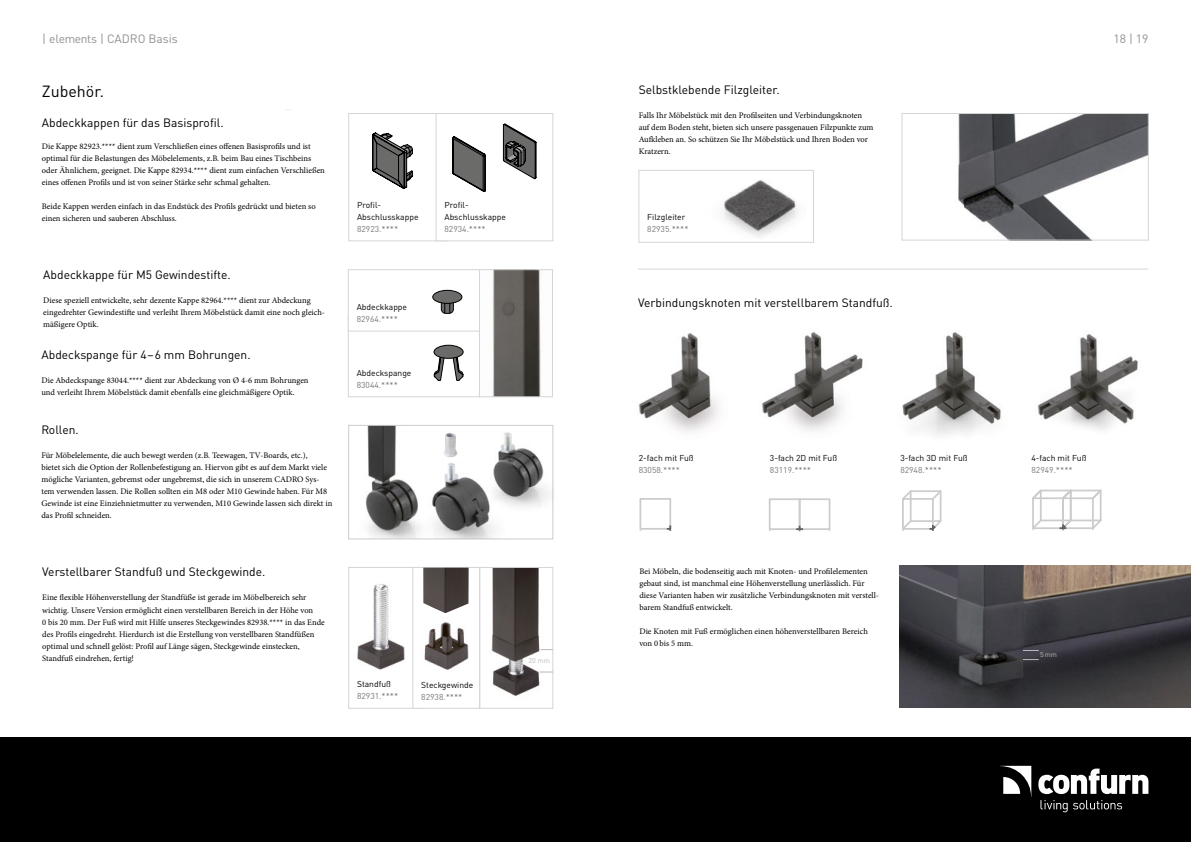
<style>
.page{position:relative;width:1191px;height:842px;background:#fff}
.page>*{position:absolute;margin:0;border:0;box-sizing:border-box;transform-origin:0 0}
.t1{font:16px "DIN Pro";color:#000}
.t2{font:12px "DIN Pro";color:#000}
.t3{font:12px "DIN Pro";letter-spacing:-.005em;color:#8f908f}
.t4{font:8.5px/12px "Minion Pro";color:#000}
.t5{font:8.5px/12px "DIN Pro";color:#000}
.t6{font:8.5px "DIN Pro";color:#777}
.t7{font:7px "DIN Pro";color:#b9b9ba}
</style>
<div class="page">
<div style="left:0;top:737px;width:1191px;height:105px;background:#000"></div>
<svg style="left:1000px;top:766px;width:31px;height:28px"></svg>
<svg style="left:1038px;top:769px;width:110px;height:25px"></svg>
<svg style="left:1040px;top:800px;width:27px;height:12px"></svg>
<svg style="left:1073px;top:800px;width:49px;height:9px"></svg>
<div style="left:348px;top:315px;width:133px;height:82px;border:1px solid #d5d5d5"></div>
<div style="left:348px;top:269px;width:133px;height:62px;background:#fff;border:1px solid #d5d5d5"></div>
<div style="left:348px;top:113px;width:99px;height:128px;background:#fff;border:1px solid #d5d5d5"></div>
<div style="left:638px;top:170px;width:175px;height:72px;background:#fff;border:1px solid #d5d5d5"></div>
<div style="left:436px;top:113px;width:117px;height:128px;background:#fff;border:1px solid #d5d5d5"></div>
<img style="left:723px;top:180px;width:75px;height:57px">
<img style="left:958px;top:115px;width:188px;height:123px">
<div style="left:901px;top:113px;width:247px;height:127px;border:1px solid #d5d5d5"></div>
<img style="left:365px;top:427px;width:38px;height:110px">
<div style="left:348px;top:425px;width:205px;height:114px;border:1px solid #cbcccc"></div>
<img style="left:501px;top:427px;width:53px;height:89px">
<img style="left:403px;top:449px;width:113px;height:90px">
<img style="left:443px;top:433px;width:14px;height:24px">
<img style="left:902px;top:332px;width:99px;height:103px">
<img style="left:1037px;top:334px;width:101px;height:96px">
<svg style="left:503px;top:124px;width:33px;height:55px"></svg>
<svg style="left:372px;top:133px;width:40px;height:56px"></svg>
<svg style="left:453px;top:137px;width:33px;height:54px"></svg>
<img style="left:492px;top:271px;width:49px;height:124px">
<div style="left:479px;top:269px;width:74px;height:128px;border:1px solid #d5d5d5"></div>
<div style="left:433px;top:290px;width:29px;height:13px;background:#6b6b6a;border-radius:50%"></div>
<div style="left:432px;top:290px;width:30px;height:14px;border:1px solid #000;border-radius:50%"></div>
<svg style="left:441px;top:301px;width:13px;height:13px"></svg>
<svg style="left:433px;top:349px;width:12px;height:32px"></svg>
<svg style="left:452px;top:349px;width:12px;height:32px"></svg>
<div style="left:434px;top:345px;width:29px;height:13px;background:#6b6b6a;border-radius:50%"></div>
<div style="left:434px;top:345px;width:29px;height:13px;border:1px solid #000;border-radius:50%"></div>
<img style="left:899px;top:566px;width:292px;height:141px">
<svg style="left:1023px;top:650px;width:15px;height:1px"></svg>
<svg style="left:1023px;top:659px;width:15px;height:1px"></svg>
<img style="left:639px;top:333px;width:80px;height:99px">
<img style="left:762px;top:332px;width:101px;height:99px">
<div style="left:798px;top:498px;width:32px;height:32px;border:2px solid #cbcccc"></div>
<div style="left:769px;top:498px;width:31px;height:32px;border:2px solid #cbcccc"></div>
<svg style="left:797px;top:527px;width:5px;height:4px"></svg>
<div style="left:639px;top:498px;width:32px;height:32px;border:2px solid #cbcccc"></div>
<svg style="left:668px;top:526px;width:3px;height:5px"></svg>
<div style="left:1040px;top:490px;width:31px;height:31px;border:2px solid #cbcccc"></div>
<div style="left:1032px;top:497px;width:31px;height:32px;border:2px solid #cbcccc"></div>
<svg style="left:1032px;top:489px;width:11px;height:12px"></svg>
<div style="left:1069px;top:490px;width:32px;height:31px;border:2px solid #cbcccc"></div>
<div style="left:1062px;top:497px;width:31px;height:32px;border:2px solid #cbcccc"></div>
<svg style="left:1060px;top:489px;width:13px;height:12px"></svg>
<svg style="left:1090px;top:489px;width:11px;height:12px"></svg>
<svg style="left:1058px;top:518px;width:15px;height:13px"></svg>
<svg style="left:1032px;top:518px;width:11px;height:13px"></svg>
<svg style="left:1090px;top:518px;width:11px;height:12px"></svg>
<div style="left:909px;top:490px;width:32px;height:32px;border:2px solid #cbcccc"></div>
<div style="left:902px;top:498px;width:31px;height:32px;border:2px solid #cbcccc"></div>
<svg style="left:902px;top:490px;width:11px;height:11px"></svg>
<svg style="left:930px;top:490px;width:11px;height:11px"></svg>
<svg style="left:928px;top:519px;width:13px;height:12px"></svg>
<svg style="left:902px;top:519px;width:11px;height:12px"></svg>
<hr style="left:638px;top:269px;width:510px;height:1px;background:#d5d5d5">
<img style="left:491px;top:569px;width:60px;height:127px">
<div style="left:479px;top:567px;width:74px;height:141px;border:1px solid #d5d5d5"></div>
<div style="left:348px;top:567px;width:73px;height:141px;border:1px solid #d5d5d5"></div>
<div style="left:412px;top:567px;width:68px;height:141px;background:#fff;border:1px solid #d5d5d5"></div>
<img style="left:424px;top:622px;width:45px;height:48px">
<svg style="left:540px;top:649px;width:13px;height:1px"></svg>
<svg style="left:539px;top:672px;width:14px;height:1px"></svg>
<img style="left:357px;top:584px;width:48px;height:86px">
<img style="left:423px;top:568px;width:46px;height:45px">
<h2 class="t3" style="left:42px;top:29px;width:137px">| elements | CADRO Basis</h2>
<h1 class="t1" style="left:42px;top:79px;width:64px">Zubehör.</h1>
<h2 class="t2" style="left:42px;top:114px;width:183px">Abdeckkappen für das Basisprofil.</h2>
<p class="t4" style="left:42px;top:140px;width:285px">Die Kappe 82923.**** dient zum Verschließen eines offenen Basisprofils und ist optimal für die Belastungen des Möbelelements, z.B. beim Bau eines Tischbeins oder Ähnlichem, geeignet. Die Kappe 82934.**** dient zum einfachen Verschließen eines offenen Profils und ist von seiner Stärke sehr schmal gehalten.</p>
<p class="t4" style="left:42px;top:200px;width:275px">Beide Kappen werden einfach in das Endstück des Profils gedrückt und bieten so einen sicheren und sauberen Abschluss.</p>
<h2 class="t2" style="left:43px;top:265px;width:189px">Abdeckkappe für M5 Gewindestifte.</h2>
<p class="t4" style="left:43px;top:294px;width:283px">Diese speziell entwickelte, sehr dezente Kappe 82964.**** dient zur Abdeckung eingedrehter Gewindestifte und verleiht Ihrem Möbelstück damit eine noch gleich&shy;mäßigere Optik.</p>
<h2 class="t2" style="left:41px;top:346px;width:211px">Abdeckspange für 4–6 mm Bohrungen.</h2>
<p class="t4" style="left:41px;top:374px;width:269px">Die Abdeckspange 83044.**** dient zur Abdeckung von Ø 4-6 mm Bohrungen und verleiht Ihrem Möbelstück damit ebenfalls eine gleichmäßigere Optik.</p>
<h2 class="t2" style="left:41px;top:421px;width:39px">Rollen.</h2>
<p class="t4" style="left:41px;top:450px;width:292px">Für Möbelelemente, die auch bewegt werden (z.B. Teewagen, TV-Boards, etc.),<br>bietet sich die Option der Rollenbefestigung an. Hiervon gibt es auf dem Markt viele mögliche Varianten, gebremst oder ungebremst, die sich in unserem CADRO Sys&shy;tem verwenden lassen. Die Rollen sollten ein M8 oder M10 Gewinde haben. Für M8<br>Gewinde ist eine Einziehnietmutter zu verwenden, M10 Gewinde lassen sich direkt in das Profil schneiden.</p>
<h2 class="t2" style="left:42px;top:563px;width:224px">Verstellbarer Standfuß und Steckgewinde.</h2>
<p class="t4" style="left:42px;top:592px;width:284px">Eine flexible Höhenverstellung der Standfüße ist gerade im Möbelbereich sehr wichtig. Unsere Version ermöglicht einen verstellbaren Bereich in der Höhe von<br>0 bis 20 mm. Der Fuß wird mit Hilfe unseres Steckgewindes 82938.**** in das Ende des Profils eingedreht. Hierdurch ist die Erstellung von verstellbaren Standfüßen optimal und schnell gelöst: Profil auf Länge sägen, Steckgewinde einstecken, Standfuß eindrehen, fertig!</p>
<p class="t5" style="left:357px;top:199px;width:63px">Profil-<br>Abschlusskappe</p>
<p class="t6" style="left:357px;top:223px;width:43px">82923.****</p>
<p class="t5" style="left:444px;top:198px;width:63px">Profil-<br>Abschlusskappe</p>
<p class="t6" style="left:444px;top:222px;width:43px">82934.****</p>
<p class="t5" style="left:357px;top:300px;width:52px">Abdeckkappe</p>
<p class="t6" style="left:357px;top:313px;width:43px">82964.****</p>
<p class="t5" style="left:357px;top:367px;width:56px">Abdeckspange</p>
<p class="t6" style="left:357px;top:379px;width:43px">83044.****</p>
<p class="t5" style="left:357px;top:677px;width:35px">Standfuß</p>
<p class="t6" style="left:357px;top:689px;width:43px">82931.****</p>
<p class="t5" style="left:421px;top:678px;width:53px">Steckgewinde</p>
<p class="t6" style="left:421px;top:690px;width:43px">82938.****</p>
<p class="t7" style="left:528px;top:655px;width:23px">20 mm</p>
<h2 class="t2" style="left:639px;top:81px;width:143px">Selbstklebende Filzgleiter.</h2>
<p class="t4" style="left:639px;top:110px;width:236px">Falls Ihr Möbelstück mit den Profilseiten und Verbindungsknoten auf dem Boden steht, bieten sich unsere passgenauen Filzpunkte zum Aufkleben an. So schützen Sie Ihr Möbelstück und Ihren Boden vor Kratzern.</p>
<p class="t5" style="left:647px;top:210px;width:40px">Filzgleiter</p>
<p class="t6" style="left:647px;top:222px;width:43px">82935.****</p>
<h2 class="t2" style="left:638px;top:293px;width:256px">Verbindungsknoten mit verstellbarem Standfuß.</h2>
<p class="t5" style="left:639px;top:451px;width:56px">2-fach mit Fuß</p>
<p class="t6" style="left:639px;top:464px;width:43px">83058.****</p>
<p class="t5" style="left:770px;top:451px;width:69px">3-fach 2D mit Fuß</p>
<p class="t6" style="left:770px;top:464px;width:43px">83119.****</p>
<p class="t5" style="left:900px;top:451px;width:69px">3-fach 3D mit Fuß</p>
<p class="t6" style="left:900px;top:464px;width:43px">82948.****</p>
<p class="t4" style="left:639px;top:565px;width:241px">Bei Möbeln, die bodenseitig auch mit Knoten- und Profilelementen gebaut sind, ist manchmal eine Höhenverstellung unerlässlich. Für diese Varianten haben wir zusätzliche Verbindungsknoten mit verstell&shy;barem Standfuß entwickelt.</p>
<p class="t4" style="left:639px;top:625px;width:230px">Die Knoten mit Fuß ermöglichen einen höhenverstellbaren Bereich von 0 bis 5 mm.</p>
<h2 class="t3" style="left:1113px;top:29px;width:36px">18 | 19</h2>
<p class="t5" style="left:1031px;top:451px;width:56px">4-fach mit Fuß</p>
<p class="t6" style="left:1031px;top:464px;width:43px">82949.****</p>
<p class="t7" style="left:1040px;top:649px;width:19px">5 mm</p>
</div>
